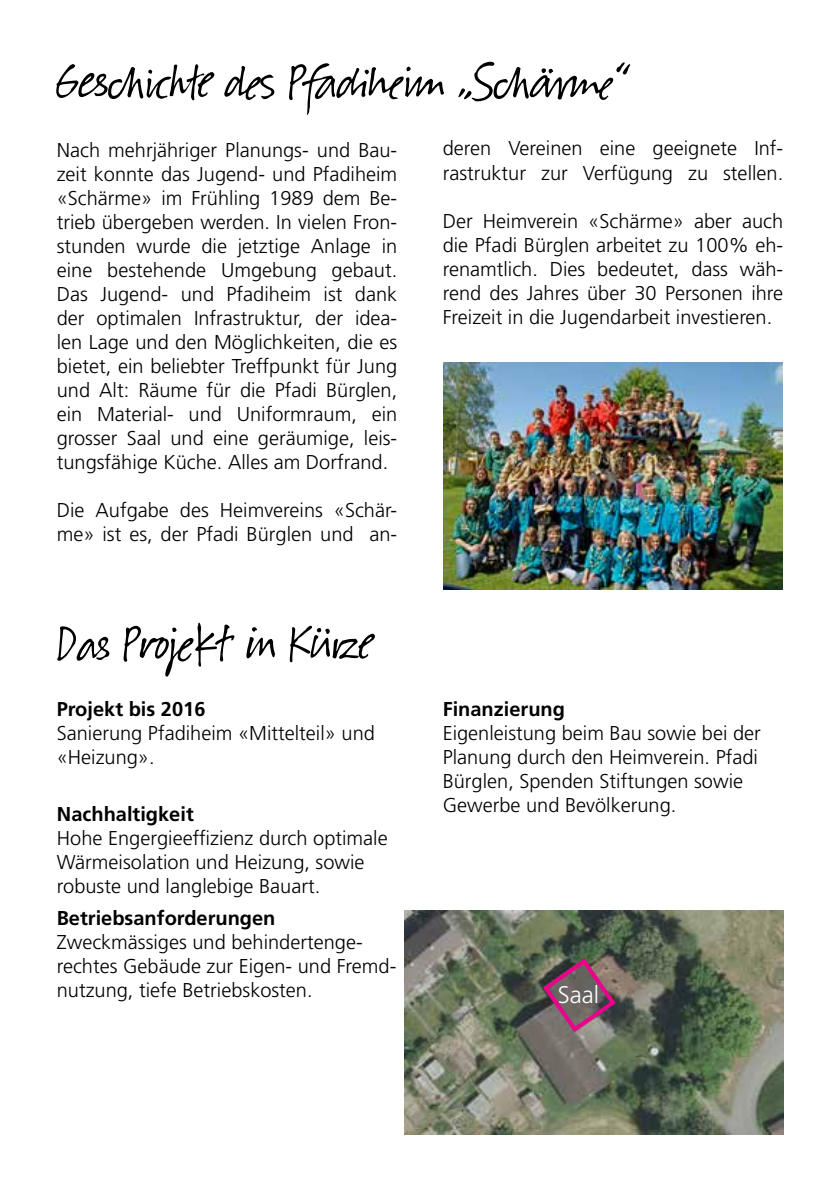
<style>
.page{position:relative;width:840px;height:1191px;background:#fff}
.page>*{position:absolute;margin:0;border:0;box-sizing:border-box;transform-origin:0 0}
.t1{font:60px "Suomi Hand Script";color:#000}
.t2{font:300 24px "Frutiger LT Std";color:#fff}
.t3{font:300 20px/24px "Frutiger LT Std";color:#000}
.t4{font:700 20px "Frutiger LT Std";color:#000}
</style>
<div class="page">
<img style="left:443px;top:363px;width:339px;height:227px">
<img style="left:404px;top:910px;width:378px;height:224px">
<svg style="left:540px;top:955px;width:78px;height:80px;background:#7a5b66"></svg>
<h1 class="t1" style="left:57px;top:51px;width:572px">Geschichte des Pfadiheim „Schärme“</h1>
<p class="t3" style="left:57px;top:138px;width:342px;text-align:justify">Nach mehrjähriger Planungs- und Bau&shy;zeit konnte das Jugend- und Pfadiheim «Schärme» im Frühling 1989 dem Be&shy;trieb übergeben werden. In vielen Fron&shy;stunden wurde die jetztige Anlage in eine bestehende Umgebung gebaut.<br>Das Jugend- und Pfadiheim ist dank der optimalen Infrastruktur, der idea&shy;len Lage und den Möglichkeiten, die es bietet, ein beliebter Treffpunkt für Jung und Alt: Räume für die Pfadi Bürglen, ein Material- und Uniformraum, ein grosser Saal und eine geräumige, leis&shy;tungsfähige Küche. Alles am Dorfrand.</p>
<p class="t3" style="left:57px;top:498px;width:342px">Die Aufgabe des Heimvereins «Schär&shy;me» ist es, der Pfadi Bürglen und an-</p>
<h1 class="t1" style="left:57px;top:613px;width:317px">Das Projekt in Kürze</h1>
<p class="t4" style="left:57px;top:697px;width:150px">Projekt bis 2016</p>
<p class="t3" style="left:57px;top:721px;width:319px">Sanierung Pfadiheim «Mittelteil» und «Heizung».</p>
<p class="t4" style="left:57px;top:802px;width:138px">Nachhaltigkeit</p>
<p class="t3" style="left:57px;top:826px;width:332px">Hohe Engergieeffizienz durch optimale<br>Wärmeisolation und Heizung, sowie robuste und langlebige Bauart.</p>
<p class="t4" style="left:57px;top:906px;width:220px">Betriebsanforderungen</p>
<p class="t3" style="left:57px;top:930px;width:341px">Zweckmässiges und behindertenge&shy;rechtes Gebäude zur Eigen- und Fremd&shy;nutzung, tiefe Betriebskosten.</p>
<p class="t3" style="left:442px;top:137px;width:342px">deren Vereinen eine geeignete Inf&shy;rastruktur zur Verfügung zu stellen.</p>
<p class="t3" style="left:442px;top:209px;width:342px;text-align:justify">Der Heimverein «Schärme» aber auch die Pfadi Bürglen arbeitet zu 100% eh&shy;renamtlich. Dies bedeutet, dass wäh&shy;rend des Jahres über 30 Personen ihre Freizeit in die Jugendarbeit investieren.</p>
<p class="t4" style="left:442px;top:697px;width:124px">Finanzierung</p>
<p class="t3" style="left:442px;top:721px;width:319px">Eigenleistung beim Bau sowie bei der Planung durch den Heimverein. Pfadi Bürglen, Spenden Stiftungen sowie Gewerbe und Bevölkerung.</p>
<p class="t2" style="left:557px;top:981px;width:43px">Saal</p>
</div>
